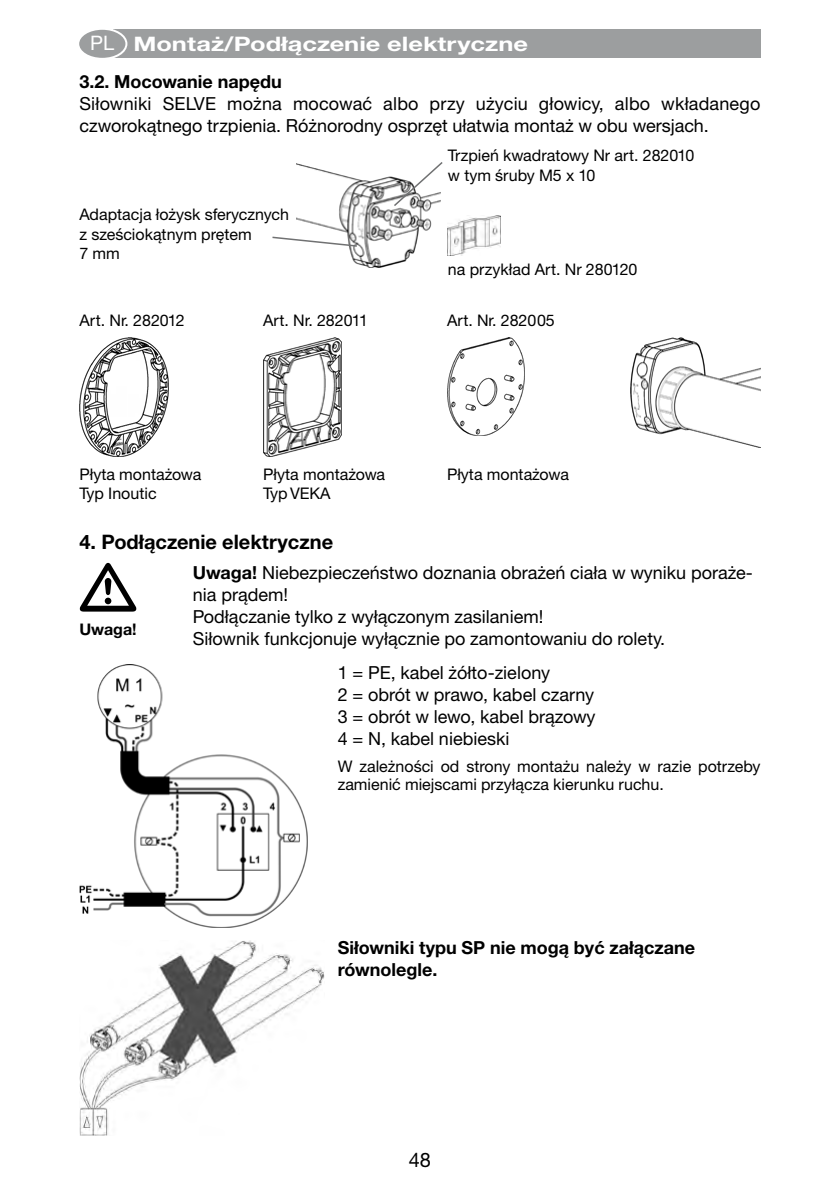
<style>
.page{position:relative;width:840px;height:1191px;background:#fff}
.page>*{position:absolute;margin:0;border:0;box-sizing:border-box;transform-origin:0 0}
.t1{font:700 20px "Helvetica Neue CE";color:#fff;scale:1.27 1}
.t2{font:700 20px "Helvetica Neue CE";color:#000}
.t3{font:20px "Helvetica Neue CE";color:#000}
.t4{font:20px "Helvetica Neue CE";color:#fff}
.t5{font:18px/22px "Helvetica Neue CE";color:#000}
.t6{font:700 18px/22px "Helvetica Neue CE";color:#000}
.t7{font:16px/19.2px "Helvetica Neue CE";color:#000}
.t8{font:700 16px "Helvetica Neue CE";color:#000}
.s1{font-weight:700}
</style>
<div class="page">
<div style="left:113px;top:30px;width:647px;height:28px;background:#9c9e9f"></div>
<div style="left:78px;top:29px;width:48px;height:30px;background:#9c9e9f;border-radius:50%"></div>
<div style="left:77px;top:28px;width:50px;height:32px;border:2px solid #fff;border-radius:50%"></div>
<img style="left:79px;top:665px;width:228px;height:262px">
<img style="left:79px;top:940px;width:245px;height:195px">
<svg style="left:80px;top:563px;width:56px;height:48px"></svg>
<img style="left:296px;top:164px;width:136px;height:103px">
<img style="left:447px;top:216px;width:53px;height:39px">
<svg style="left:272px;top:236px;width:86px;height:12px"></svg>
<svg style="left:392px;top:162px;width:51px;height:46px"></svg>
<img style="left:630px;top:337px;width:130px;height:110px">
<img style="left:79px;top:337px;width:90px;height:119px">
<img style="left:263px;top:337px;width:78px;height:119px">
<img style="left:447px;top:337px;width:77px;height:99px">
<p class="t4" style="left:90px;top:31px;width:26px">PL</p>
<p class="t6" style="left:79px;top:70px;width:204px">3.2. Mocowanie napędu</p>
<p class="t5" style="left:79px;top:92px;width:682px">Siłowniki SELVE można mocować albo przy użyciu głowicy, albo wkładanego czworokątnego trzpienia. Różnorodny osprzęt ułatwia montaż w obu wersjach.</p>
<p class="t1" style="left:133px;top:31px;width:312px">Montaż/Podłączenie elektryczne</p>
<p class="t7" style="left:447px;top:146px;width:248px">Trzpień kwadratowy Nr art. 282010 w tym śruby M5 x 10</p>
<p class="t7" style="left:79px;top:205px;width:211px">Adaptacja łożysk sferycznych z sześciokątnym prętem<br>7 mm</p>
<p class="t7" style="left:447px;top:260px;width:191px">na przykład Art. Nr 280120</p>
<p class="t7" style="left:79px;top:311px;width:107px">Art. Nr. 282012</p>
<p class="t7" style="left:263px;top:311px;width:106px">Art. Nr. 282011</p>
<p class="t7" style="left:447px;top:311px;width:109px">Art. Nr. 282005</p>
<p class="t7" style="left:79px;top:465px;width:123px">Płyta montażowa<br>Typ Inoutic</p>
<p class="t7" style="left:263px;top:465px;width:123px">Płyta montażowa<br>Typ VEKA</p>
<p class="t7" style="left:447px;top:465px;width:123px">Płyta montażowa</p>
<p class="t2" style="left:79px;top:529px;width:255px">4. Podłączenie elektryczne</p>
<p class="t5" style="left:193px;top:561px;width:561px"><span class="s1">Uwaga!</span> Niebezpieczeństwo doznania obrażeń ciała w wyniku poraże&shy;nia prądem!<br>Podłączanie tylko z wyłączonym zasilaniem!<br>Siłownik funkcjonuje wyłącznie po zamontowaniu do rolety.</p>
<p class="t8" style="left:79px;top:619px;width:59px">Uwaga!</p>
<p class="t5" style="left:337px;top:662px;width:259px">1 = PE, kabel żółto-zielony<br>2 = obrót w prawo, kabel czarny<br>3 = obrót w lewo, kabel brązowy<br>4 = N, kabel niebieski</p>
<p class="t7" style="left:337px;top:757px;width:424px;line-height:18px">W zależności od strony montażu należy w razie potrzeby zamienić miejscami przyłącza kierunku ruchu.</p>
<p class="t6" style="left:337px;top:937px;width:359px">Siłowniki typu SP nie mogą być załączane równolegle.</p>
<p class="t3" style="left:408px;top:1147px;width:24px">48</p>
</div>
